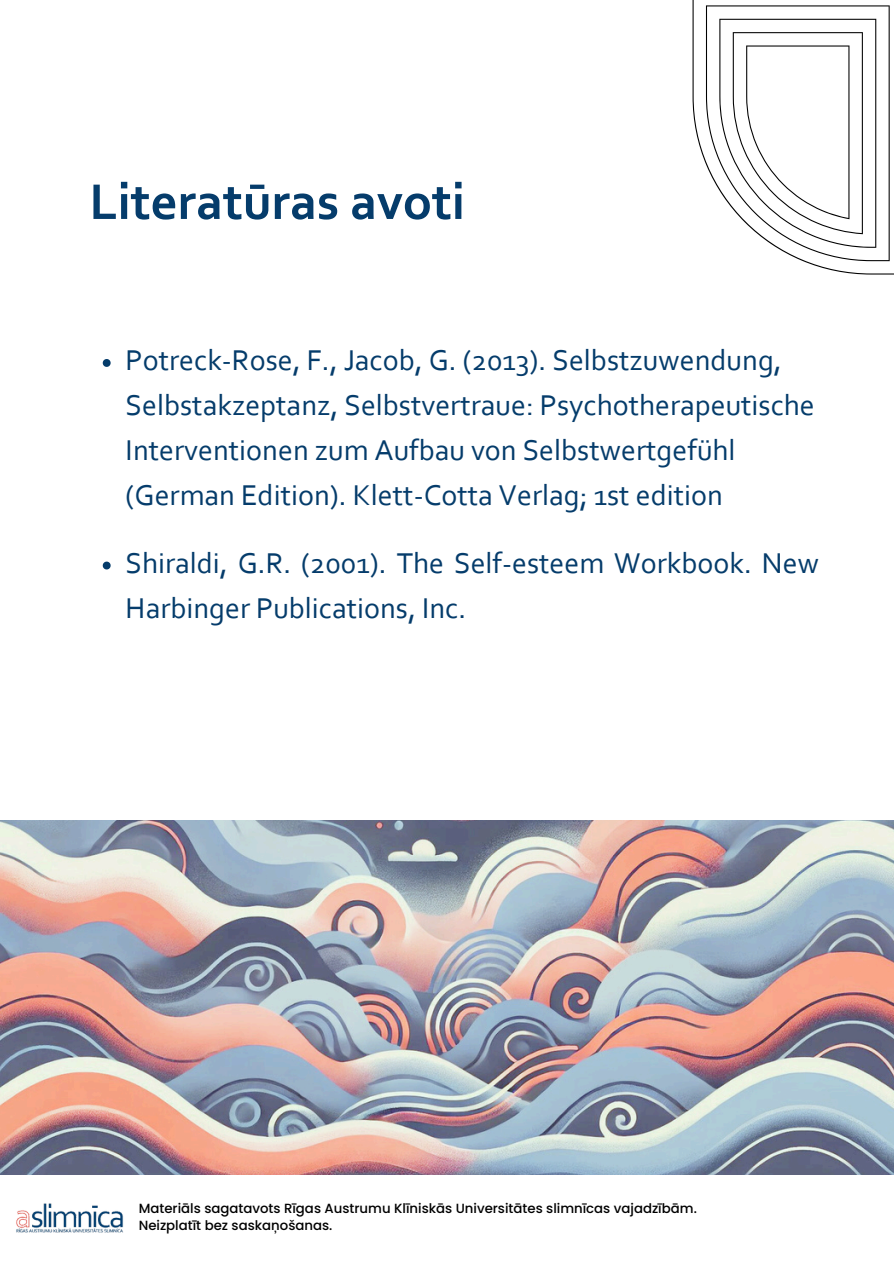
<style>
.page{position:relative;width:894px;height:1264px;background:#fff}
.page>*{position:absolute;margin:0;border:0;box-sizing:border-box;transform-origin:0 0}
.t1{font:700 52.5px "Corbel";color:#053c6b}
.t2{font:30px/45px "Corbel";color:#053c6b}
.t3{font:500 13.35px "Poppins";color:#000}
</style>
<div class="page">
<img style="left:16px;top:1203px;width:108px;height:30px">
<svg style="left:103px;top:359px;width:8px;height:8px"></svg>
<svg style="left:103px;top:561px;width:8px;height:8px"></svg>
<img style="left:0;top:820px;width:893px;height:354px">
<svg style="left:692px;top:0;width:201px;height:274px"></svg>
<svg style="left:705px;top:5px;width:184px;height:256px"></svg>
<svg style="left:719px;top:19px;width:157px;height:229px"></svg>
<h1 class="t1" style="left:89px;top:180px;width:377px">Literatūras avoti</h1>
<p class="t2" style="left:126px;top:340px;width:690px">Potreck-Rose, F., Jacob, G. (2013). Selbstzuwendung, Selbstakzeptanz, Selbstvertraue: Psychotherapeutische Interventionen zum Aufbau von Selbstwertgefühl (German Edition). Klett-Cotta Verlag; 1st edition</p>
<p class="t2" style="left:126px;top:543px;width:694px">Shiraldi, G.R. (2001). The Self-esteem Workbook. New<br>Harbinger Publications, Inc.</p>
<p class="t3" style="left:139px;top:1198px;width:559px">Materiāls sagatavots Rīgas Austrumu Klīniskās Universitātes slimnīcas vajadzībām.</p>
<p class="t3" style="left:139px;top:1216px;width:195px">Neizplatīt bez saskaņošanas.</p>
</div>
